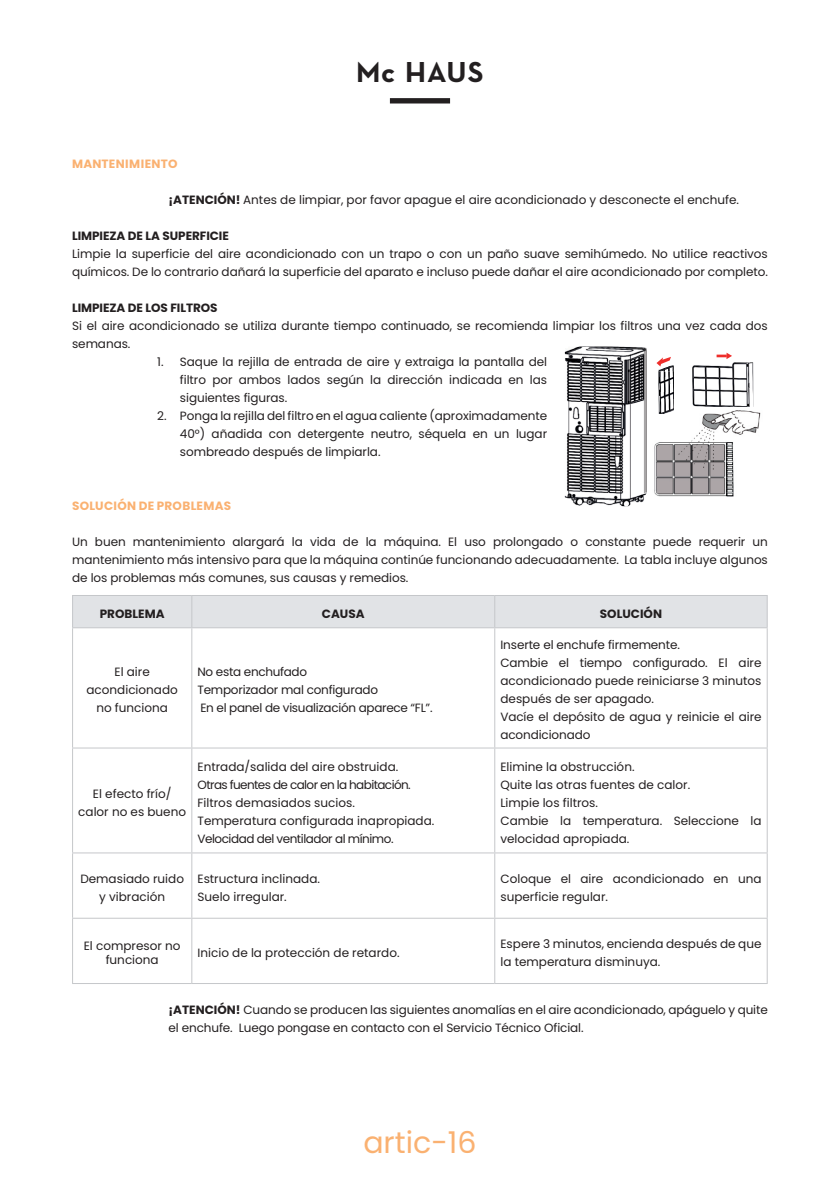
<style>
.page{position:relative;width:840px;height:1191px;background:#fff}
.page>*{position:absolute;margin:0;border:0;box-sizing:border-box;transform-origin:0 0}
.t1{font:30px "Poppins";color:#fab171}
.t2{font:700 29.4px "Neutra Text";letter-spacing:.02em;color:#231f20}
.interior_fora{font:12px/18px "Poppins";letter-spacing:-.005em;color:#231f20}
.interior_dins_títol{font:12px/18px "Poppins";letter-spacing:-.01em;color:#231f20}
.TÍTOL_INTERIOR{font:700 12px "Poppins";letter-spacing:-.005em;color:#231f20}
.interior_fora-2{font:12px "Poppins";letter-spacing:-.025em;color:#231f20}
.interior_fora-3{font:12px "Poppins";letter-spacing:-.05em;color:#231f20}
.TÍTOL_INTERIOR-2{font:700 12px "Poppins";letter-spacing:.025em;color:#fab171}
.interior_fora-4{font:12px "Poppins";letter-spacing:-.04em;color:#231f20}
.s1{font-weight:700}
</style>
<div class="page">
<div style="left:389px;top:98px;width:61px;height:5px;background:#231f20"></div>
<div style="left:73px;top:596px;width:693px;height:31px;background:#e1e3e6"></div>
<hr style="left:72px;top:595px;width:120px;height:1px;background:#c5c7ca">
<hr style="left:72px;top:596px;width:1px;height:31px;background:#c5c7ca">
<hr style="left:192px;top:595px;width:302px;height:1px;background:#c5c7ca">
<hr style="left:191px;top:596px;width:1px;height:31px;background:#c5c7ca">
<hr style="left:494px;top:595px;width:273px;height:1px;background:#c5c7ca">
<hr style="left:494px;top:596px;width:1px;height:31px;background:#c5c7ca">
<hr style="left:766px;top:596px;width:1px;height:31px;background:#c5c7ca">
<hr style="left:72px;top:627px;width:120px;height:1px;background:#c5c7ca">
<hr style="left:72px;top:628px;width:1px;height:119px;background:#c5c7ca">
<hr style="left:192px;top:627px;width:302px;height:1px;background:#c5c7ca">
<hr style="left:191px;top:628px;width:1px;height:119px;background:#c5c7ca">
<hr style="left:494px;top:627px;width:273px;height:1px;background:#c5c7ca">
<hr style="left:494px;top:628px;width:1px;height:119px;background:#c5c7ca">
<hr style="left:766px;top:628px;width:1px;height:119px;background:#c5c7ca">
<hr style="left:72px;top:747px;width:120px;height:1px;background:#c5c7ca">
<hr style="left:72px;top:748px;width:1px;height:104px;background:#c5c7ca">
<hr style="left:192px;top:747px;width:302px;height:1px;background:#c5c7ca">
<hr style="left:191px;top:748px;width:1px;height:104px;background:#c5c7ca">
<hr style="left:494px;top:747px;width:273px;height:1px;background:#c5c7ca">
<hr style="left:494px;top:748px;width:1px;height:104px;background:#c5c7ca">
<hr style="left:766px;top:748px;width:1px;height:104px;background:#c5c7ca">
<hr style="left:72px;top:852px;width:120px;height:1px;background:#c5c7ca">
<hr style="left:72px;top:853px;width:1px;height:64px;background:#c5c7ca">
<hr style="left:192px;top:852px;width:302px;height:1px;background:#c5c7ca">
<hr style="left:191px;top:853px;width:1px;height:64px;background:#c5c7ca">
<hr style="left:494px;top:852px;width:273px;height:1px;background:#c5c7ca">
<hr style="left:494px;top:853px;width:1px;height:64px;background:#c5c7ca">
<hr style="left:766px;top:853px;width:1px;height:64px;background:#c5c7ca">
<hr style="left:72px;top:917px;width:120px;height:1px;background:#c5c7ca">
<hr style="left:72px;top:918px;width:1px;height:65px;background:#c5c7ca">
<hr style="left:192px;top:917px;width:302px;height:1px;background:#c5c7ca">
<hr style="left:191px;top:918px;width:1px;height:65px;background:#c5c7ca">
<hr style="left:494px;top:917px;width:273px;height:1px;background:#c5c7ca">
<hr style="left:494px;top:918px;width:1px;height:65px;background:#c5c7ca">
<hr style="left:766px;top:918px;width:1px;height:65px;background:#c5c7ca">
<hr style="left:72px;top:983px;width:120px;height:1px;background:#c5c7ca">
<hr style="left:192px;top:983px;width:302px;height:1px;background:#c5c7ca">
<hr style="left:494px;top:983px;width:273px;height:1px;background:#c5c7ca">
<img style="left:654px;top:406px;width:107px;height:91px">
<img style="left:658px;top:365px;width:15px;height:49px">
<img style="left:658px;top:365px;width:14px;height:6px">
<svg style="left:656px;top:357px;width:14px;height:9px"></svg>
<svg style="left:659px;top:378px;width:13px;height:5px"></svg>
<svg style="left:660px;top:393px;width:13px;height:6px"></svg>
<img style="left:564px;top:346px;width:82px;height:151px">
<img style="left:564px;top:346px;width:17px;height:11px">
<img style="left:565px;top:348px;width:80px;height:158px">
<img style="left:565px;top:348px;width:16px;height:9px">
<svg style="left:568px;top:496px;width:7px;height:6px"></svg>
<svg style="left:566px;top:361px;width:3px;height:10px"></svg>
<svg style="left:582px;top:497px;width:7px;height:7px"></svg>
<svg style="left:643px;top:349px;width:3px;height:144px"></svg>
<hr style="left:567px;top:433px;width:1px;height:57px;background:#231f20">
<img style="left:692px;top:362px;width:60px;height:45px">
<svg style="left:716px;top:353px;width:19px;height:15px"></svg>
<svg style="left:745px;top:363px;width:3px;height:4px"></svg>
<h2 class="t2" style="left:356px;top:54px;width:129px">Mc HAUS</h2>
<p class="TÍTOL_INTERIOR-2" style="left:72px;top:156px;width:107px">MANTENIMIENTO</p>
<p class="interior_dins_títol" style="left:168px;top:190px;width:571px"><span class="s1">¡ATENCIÓN!</span> Antes de limpiar, por favor apague el aire acondicionado y desconecte el enchufe.</p>
<p class="TÍTOL_INTERIOR" style="left:72px;top:228px;width:158px">LIMPIEZA DE LA SUPERFICIE</p>
<p class="interior_fora" style="left:72px;top:244px;width:697px">Limpie la superficie del aire acondicionado con un trapo o con un paño suave semihúmedo. No utilice reactivos químicos. De lo contrario dañará la superficie del aparato e incluso puede dañar el aire acondicionado por completo.</p>
<p class="TÍTOL_INTERIOR" style="left:72px;top:300px;width:147px">LIMPIEZA DE LOS FILTROS</p>
<p class="interior_fora" style="left:72px;top:316px;width:696px">Si el aire acondicionado se utiliza durante tiempo continuado, se recomienda limpiar los filtros una vez cada dos semanas.</p>
<p class="interior_fora" style="left:180px;top:352px;width:368px;text-align:justify;text-indent:-23px">1. Saque la rejilla de entrada de aire y extraiga la pantalla del filtro por ambos lados según la dirección indicada en las siguientes figuras.</p>
<p class="interior_fora" style="left:180px;top:406px;width:368px;text-align:justify;text-indent:-23px">2. Ponga la rejilla del filtro en el agua caliente (aproximadamente 40°) añadida con detergente neutro, séquela en un lugar sombreado después de limpiarla.</p>
<p class="TÍTOL_INTERIOR-2" style="left:72px;top:498px;width:160px">SOLUCIÓN DE PROBLEMAS</p>
<p class="interior_fora" style="left:72px;top:532px;width:697px;text-align:justify">Un buen mantenimiento alargará la vida de la máquina. El uso prolongado o constante puede requerir un mantenimiento más intensivo para que la máquina continúe funcionando adecuadamente. La tabla incluye algunos de los problemas más comunes, sus causas y remedios.</p>
<p class="TÍTOL_INTERIOR" style="left:100px;top:606px;width:66px">PROBLEMA</p>
<p class="TÍTOL_INTERIOR" style="left:322px;top:606px;width:44px">CAUSA</p>
<p class="TÍTOL_INTERIOR" style="left:599px;top:606px;width:64px">SOLUCIÓN</p>
<p class="interior_fora" style="left:86px;top:663px;width:93px;text-align:center">El aire acondicionado no funciona</p>
<p class="interior_fora-2" style="left:197px;top:665px;width:111px">No esta enchufado</p>
<p class="interior_fora" style="left:197px;top:681px;width:182px">Temporizador mal configurado</p>
<p class="interior_fora-2" style="left:200px;top:701px;width:233px">En el panel de visualización aparece “FL”.</p>
<p class="interior_fora" style="left:78px;top:784px;width:109px;text-align:center">El efecto frío/ calor no es bueno</p>
<p class="interior_fora" style="left:197px;top:757px;width:202px">Entrada/salida del aire obstruida.</p>
<p class="interior_fora-3" style="left:197px;top:777px;width:214px">Otras fuentes de calor en la habitación.</p>
<p class="interior_fora" style="left:197px;top:793px;width:159px">Filtros demasiados sucios.</p>
<p class="interior_fora" style="left:197px;top:811px;width:238px">Temperatura configurada inapropiada.</p>
<p class="interior_fora-4" style="left:197px;top:831px;width:197px">Velocidad del ventilador al mínimo.</p>
<p class="interior_fora" style="left:80px;top:869px;width:105px;text-align:center">Demasiado ruido y vibración</p>
<p class="interior_fora" style="left:197px;top:869px;width:124px">Estructura inclinada.</p>
<p class="interior_fora" style="left:197px;top:887px;width:91px">Suelo irregular.</p>
<p class="interior_fora" style="left:500px;top:636px;width:181px">Inserte el enchufe firmemente.</p>
<p class="interior_fora" style="left:500px;top:654px;width:262px;text-align:justify">Cambie el tiempo configurado. El aire acondicionado puede reiniciarse 3 minutos después de ser apagado.</p>
<p class="interior_fora" style="left:500px;top:708px;width:262px">Vacíe el depósito de agua y reinicie el aire acondicionado</p>
<p class="interior_fora" style="left:500px;top:757px;width:135px">Elimine la obstrucción.</p>
<p class="interior_fora" style="left:500px;top:775px;width:191px">Quite las otras fuentes de calor.</p>
<p class="interior_fora" style="left:500px;top:793px;width:99px">Limpie los filtros.</p>
<p class="interior_fora" style="left:500px;top:811px;width:262px">Cambie la temperatura. Seleccione la velocidad apropiada.</p>
<p class="interior_fora" style="left:500px;top:869px;width:262px">Coloque el aire acondicionado en una superficie regular.</p>
<p class="interior_fora" style="left:84px;top:938px;width:98px;line-height:14.4px;text-align:center">El compresor no funciona</p>
<p class="interior_fora" style="left:197px;top:944px;width:203px">Inicio de la protección de retardo.</p>
<p class="interior_fora" style="left:500px;top:935px;width:262px">Espere 3 minutos, encienda después de que la temperatura disminuya.</p>
<p class="interior_dins_títol" style="left:168px;top:1000px;width:600px"><span class="s1">¡ATENCIÓN!</span> Cuando se producen las siguientes anomalías en el aire acondicionado, apáguelo y quite el enchufe. Luego pongase en contacto con el Servicio Técnico Oficial.</p>
<h1 class="t1" style="left:363px;top:1125px;width:115px">artic-16</h1>
</div>
